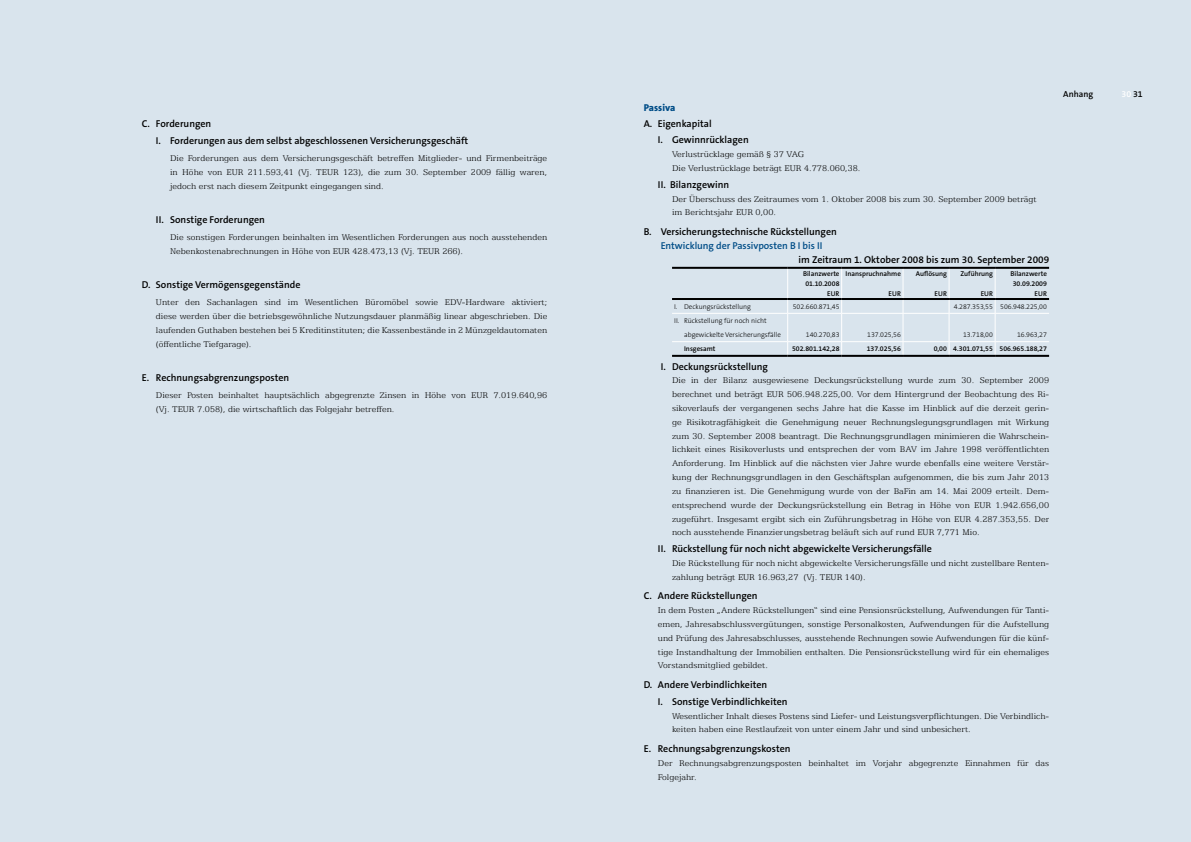
<style>
.page{position:relative;width:1191px;height:842px;background:#d9e4ed}
.page>*{position:absolute;margin:0;border:0;box-sizing:border-box;transform-origin:0 0}
.t1{font:600 10px/16.7px "The Sans B6";color:#000}
.t2{font:600 10px "The Sans B6";letter-spacing:-.005em;color:#004d87}
.t3{font:800 10px "The Sans B8";color:#004d87}
.t4{font:300 9.3px/13.8px "Egyptian 505 BT";color:#000}
.t5{font:600 8.8px "The Sans B6";color:#000}
.t6{font:600 8.8px "The Sans B6";color:#fff}
.t7{font:300 7px/13.8px "The Sans B3";color:#000}
.t8{font:600 7px/10px "The Sans B6";color:#000;text-align:right}
.s1{color:#000}
</style>
<div class="page">
<hr style="left:682px;top:313px;width:105px;height:1px;background:#fff">
<hr style="left:787px;top:313px;width:54px;height:1px;background:#fff">
<hr style="left:841px;top:313px;width:62px;height:1px;background:#fff">
<hr style="left:903px;top:313px;width:46px;height:1px;background:#fff">
<hr style="left:949px;top:313px;width:46px;height:1px;background:#fff">
<hr style="left:995px;top:313px;width:54px;height:1px;background:#fff">
<hr style="left:682px;top:341px;width:105px;height:1px;background:#fff">
<hr style="left:787px;top:341px;width:54px;height:1px;background:#fff">
<svg style="left:787px;top:269px;width:1px;height:86px"></svg>
<hr style="left:841px;top:341px;width:62px;height:1px;background:#fff">
<svg style="left:841px;top:269px;width:1px;height:86px"></svg>
<hr style="left:903px;top:341px;width:46px;height:1px;background:#fff">
<svg style="left:902px;top:269px;width:1px;height:86px"></svg>
<hr style="left:949px;top:341px;width:46px;height:1px;background:#fff">
<svg style="left:948px;top:269px;width:1px;height:86px"></svg>
<hr style="left:995px;top:341px;width:54px;height:1px;background:#fff">
<svg style="left:995px;top:269px;width:1px;height:86px"></svg>
<svg style="left:672px;top:355px;width:10px;height:2px"></svg>
<hr style="left:682px;top:355px;width:105px;height:2px;background:#000">
<hr style="left:787px;top:355px;width:54px;height:2px;background:#000">
<hr style="left:841px;top:355px;width:62px;height:2px;background:#000">
<hr style="left:903px;top:355px;width:46px;height:2px;background:#000">
<hr style="left:949px;top:355px;width:46px;height:2px;background:#000">
<hr style="left:995px;top:355px;width:54px;height:2px;background:#000">
<svg style="left:672px;top:267px;width:10px;height:2px"></svg>
<hr style="left:682px;top:267px;width:105px;height:2px;background:#000">
<hr style="left:787px;top:267px;width:54px;height:2px;background:#000">
<hr style="left:841px;top:267px;width:62px;height:2px;background:#000">
<hr style="left:903px;top:267px;width:46px;height:2px;background:#000">
<hr style="left:949px;top:267px;width:46px;height:2px;background:#000">
<hr style="left:995px;top:267px;width:54px;height:2px;background:#000">
<svg style="left:672px;top:298px;width:10px;height:2px"></svg>
<hr style="left:682px;top:298px;width:105px;height:2px;background:#000">
<hr style="left:787px;top:298px;width:54px;height:2px;background:#000">
<hr style="left:841px;top:298px;width:62px;height:2px;background:#000">
<hr style="left:903px;top:298px;width:46px;height:2px;background:#000">
<hr style="left:949px;top:298px;width:46px;height:2px;background:#000">
<hr style="left:995px;top:298px;width:54px;height:2px;background:#000">
<p class="t1" style="left:156px;top:115px;width:314px;line-height:17.2px;text-indent:-14px">C. Forderungen<br>I. Forderungen aus dem selbst abgeschlossenen Versicherungsgeschäft</p>
<p class="t4" style="left:170px;top:151px;width:378px;text-align:justify">Die Forderungen aus dem Versicherungsgeschäft betreffen Mitglieder- und Firmenbeiträge in Höhe von EUR 211.593,41 (Vj. TEUR 123), die zum 30. September 2009 fällig waren, jedoch erst nach diesem Zeitpunkt eingegangen sind.</p>
<p class="t1" style="left:156px;top:211px;width:110px">II. Sonstige Forderungen</p>
<p class="t4" style="left:170px;top:230px;width:378px">Die sonstigen Forderungen beinhalten im Wesentlichen Forderungen aus noch ausstehenden<br>Nebenkostenabrechnungen in Höhe von EUR 428.473,13 (Vj. TEUR 266).</p>
<p class="t1" style="left:142px;top:277px;width:160px">D. Sonstige Vermögensgegenstände</p>
<p class="t4" style="left:156px;top:296px;width:393px;text-align:justify">Unter den Sachanlagen sind im Wesentlichen Büromöbel sowie EDV-Hardware aktiviert; diese werden über die betriebsgewöhnliche Nutzungsdauer planmäßig linear abgeschrieben. Die laufenden Guthaben bestehen bei 5 Kreditinstituten; die Kassenbestände in 2 Münzgeldautomaten (öffentliche Tiefgarage).</p>
<p class="t1" style="left:142px;top:370px;width:149px">E. Rechnungsabgrenzungsposten</p>
<p class="t4" style="left:156px;top:388px;width:393px">Dieser Posten beinhaltet hauptsächlich abgegrenzte Zinsen in Höhe von EUR 7.019.640,96 (Vj. TEUR 7.058), die wirtschaftlich das Folgejahr betreffen.</p>
<p class="t3" style="left:643px;top:102px;width:33px">Passiva</p>
<p class="t1" style="left:658px;top:115px;width:92px;text-indent:-14px">A. Eigenkapital<br>I. Gewinnrücklagen</p>
<p class="t4" style="left:672px;top:147px;width:190px">Verlustrücklage gemäß § 37 VAG<br>Die Verlustrücklage beträgt EUR 4.778.060,38.</p>
<p class="t1" style="left:658px;top:176px;width:73px">II. Bilanzgewinn</p>
<p class="t4" style="left:672px;top:192px;width:366px">Der Überschuss des Zeitraumes vom 1. Oktober 2008 bis zum 30. September 2009 beträgt im Berichtsjahr EUR 0,00.</p>
<p class="t1" style="left:643px;top:224px;width:195px">B. Versicherungstechnische Rückstellungen</p>
<p class="t2" style="left:660px;top:240px;width:163px">Entwicklung der Passivposten B I bis II</p>
<p class="t1" style="left:798px;top:251px;width:252px">im Zeitraum 1. Oktober 2008 bis zum 30. September 2009</p>
<p class="t8" style="left:803px;top:269px;width:38px">Bilanzwerte<br>01.10.2008<br>EUR</p>
<p class="t8" style="left:845px;top:269px;width:57px">Inanspruchnahme</p>
<p class="t8" style="left:916px;top:269px;width:33px">Auflösung</p>
<p class="t8" style="left:934px;top:289px;width:14px">EUR</p>
<p class="t8" style="left:960px;top:269px;width:34px">Zuführung</p>
<p class="t8" style="left:980px;top:289px;width:14px">EUR</p>
<p class="t8" style="left:1010px;top:269px;width:38px">Bilanzwerte<br>30.09.2009<br>EUR</p>
<p class="t8" style="left:888px;top:289px;width:14px">EUR</p>
<p class="t7" style="left:674px;top:300px;width:78px">I. Deckungsrückstellung</p>
<p class="t7" style="left:793px;top:300px;width:48px">502.660.871,45</p>
<p class="t7" style="left:954px;top:300px;width:94px">4.287.353,55 506.948.225,00</p>
<p class="t7" style="left:684px;top:314px;width:98px;text-indent:-10px">II. Rückstellung für noch nicht abgewickelte Versicherungsfälle</p>
<p class="t7" style="left:806px;top:328px;width:35px">140.270,83</p>
<p class="t7" style="left:867px;top:328px;width:35px">137.025,56</p>
<p class="t7" style="left:963px;top:328px;width:31px">13.718,00</p>
<p class="t7" style="left:1017px;top:328px;width:31px">16.963,27</p>
<p class="t8" style="left:684px;top:344px;width:33px">Insgesamt</p>
<p class="t8" style="left:792px;top:344px;width:49px">502.801.142,28</p>
<p class="t8" style="left:866px;top:344px;width:36px">137.025,56</p>
<p class="t8" style="left:933px;top:344px;width:115px">0,00 4.301.071,55 506.965.188,27</p>
<p class="t1" style="left:660px;top:358px;width:109px">I. Deckungsrückstellung</p>
<p class="t4" style="left:672px;top:373px;width:379px;text-align:justify">Die in der Bilanz ausgewiesene Deckungsrückstellung wurde zum 30. September 2009 berechnet und beträgt EUR 506.948.225,00. Vor dem Hintergrund der Beobachtung des Ri&shy;sikoverlaufs der vergangenen sechs Jahre hat die Kasse im Hinblick auf die derzeit gerin&shy;ge Risikotragfähigkeit die Genehmigung neuer Rechnungslegungsgrundlagen mit Wirkung zum 30. September 2008 beantragt. Die Rechnungsgrundlagen minimieren die Wahrschein&shy;lichkeit eines Risikoverlusts und entsprechen der vom BAV im Jahre 1998 veröffentlichten Anforderung. Im Hinblick auf die nächsten vier Jahre wurde ebenfalls eine weitere Verstär&shy;kung der Rechnungsgrundlagen in den Geschäftsplan aufgenommen, die bis zum Jahr 2013 zu finanzieren ist. Die Genehmigung wurde von der BaFin am 14. Mai 2009 erteilt. Dem&shy;entsprechend wurde der Deckungsrückstellung ein Betrag in Höhe von EUR 1.942.656,00 zugeführt. Insgesamt ergibt sich ein Zuführungsbetrag in Höhe von EUR 4.287.353,55. Der noch ausstehende Finanzierungsbetrag beläuft sich auf rund EUR 7,771 Mio.</p>
<p class="t1" style="left:658px;top:541px;width:276px">II. Rückstellung für noch nicht abgewickelte Versicherungsfälle</p>
<p class="t4" style="left:672px;top:556px;width:379px">Die Rückstellung für noch nicht abgewickelte Versicherungsfälle und nicht zustellbare Renten&shy;zahlung beträgt EUR 16.963,27 (Vj. TEUR 140).</p>
<p class="t1" style="left:643px;top:588px;width:115px">C. Andere Rückstellungen</p>
<p class="t4" style="left:658px;top:603px;width:393px;text-align:justify">In dem Posten „Andere Rückstellungen“ sind eine Pensionsrückstellung, Aufwendungen für Tanti&shy;emen, Jahresabschlussvergütungen, sonstige Personalkosten, Aufwendungen für die Aufstellung und Prüfung des Jahresabschlusses, ausstehende Rechnungen sowie Aufwendungen für die künf&shy;tige Instandhaltung der Immobilien enthalten. Die Pensionsrückstellung wird für ein ehemaliges Vorstandsmitglied gebildet.</p>
<p class="t1" style="left:658px;top:676px;width:131px;text-indent:-14px">D. Andere Verbindlichkeiten<br>I. Sonstige Verbindlichkeiten</p>
<p class="t4" style="left:672px;top:709px;width:378px">Wesentlicher Inhalt dieses Postens sind Liefer- und Leistungsverpflichtungen. Die Verbindlich&shy;keiten haben eine Restlaufzeit von unter einem Jahr und sind unbesichert.</p>
<p class="t1" style="left:643px;top:740px;width:148px">E. Rechnungsabgrenzungskosten</p>
<p class="t4" style="left:658px;top:756px;width:393px">Der Rechnungsabgrenzungsposten beinhaltet im Vorjahr abgegrenzte Einnahmen für das<br>Folgejahr.</p>
<p class="t5" style="left:1063px;top:90px;width:31px">Anhang</p>
<p class="t5" style="left:1073px;top:90px;width:31px">Anhang</p>
<p class="t6" style="left:1121px;top:90px;width:23px">30 <span class="s1">31</span></p>
</div>
